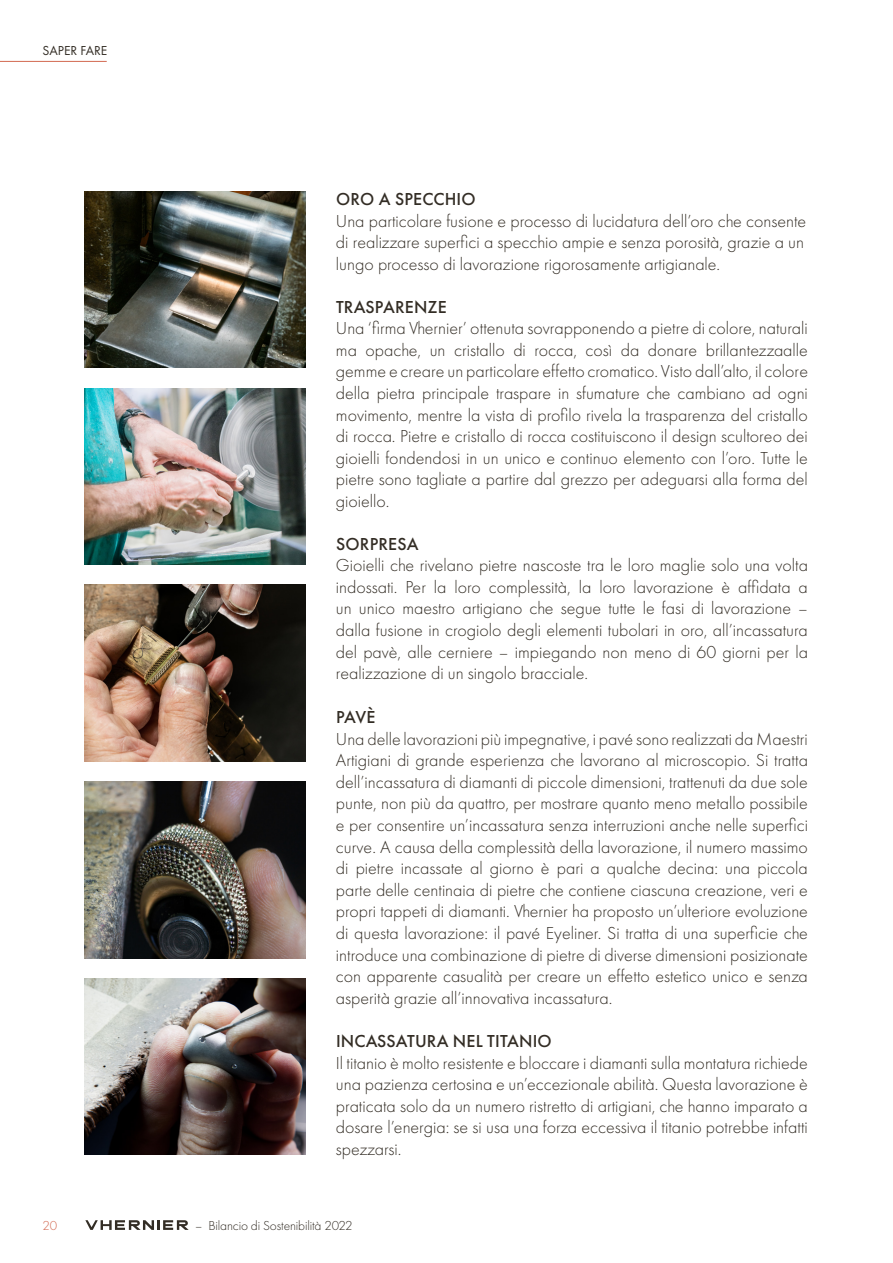
<style>
.page{position:relative;width:893px;height:1263px;background:#fff}
.page>*{position:absolute;margin:0;border:0;box-sizing:border-box;transform-origin:0 0}
.t1{font:300 18px/21.6px "Futura PT";color:#332d25;text-align:justify}
.t2{font:500 18px "Futura PT";letter-spacing:.01em;color:#332d25}
.t3{font:300 13.5px "Futura PT";letter-spacing:-.01em;color:#332d25}
.t4{font:13.5px "Futura PT";color:#332d25}
.t5{font:300 13.5px "Futura PT";color:#d26850}
</style>
<div class="page">
<img style="left:84px;top:388px;width:221px;height:177px">
<img style="left:84px;top:585px;width:221px;height:176px">
<img style="left:84px;top:978px;width:221px;height:177px">
<img style="left:84px;top:782px;width:221px;height:176px">
<img style="left:84px;top:191px;width:221px;height:177px">
<svg style="left:85px;top:1220px;width:104px;height:10px"></svg>
<hr style="left:0;top:61px;width:107px;height:1px;background:#d26850">
<p class="t4" style="left:43px;top:43px;width:66px">SAPER FARE</p>
<p class="t2" style="left:336px;top:188px;width:141px">ORO A SPECCHIO</p>
<p class="t1" style="left:336px;top:210px;width:472px">Una particolare fusione e processo di lucidatura dell’oro che consente</p>
<p class="t1" style="left:336px;top:232px;width:470px">di realizzare superfici a specchio ampie e senza porosità, grazie a un</p>
<p class="t1" style="left:336px;top:253px;width:386px">lungo processo di lavorazione rigorosamente artigianale.</p>
<p class="t2" style="left:336px;top:296px;width:112px">TRASPARENZE</p>
<p class="t1" style="left:336px;top:318px;width:474px">Una ‘firma Vhernier’ ottenuta sovrapponendo a pietre di colore, naturali ma opache, un cristallo di rocca, così da donare brillantezzaalle gemme e creare un particolare effetto cromatico. Visto dall’alto, il colore della pietra principale traspare in sfumature che cambiano ad ogni movimento, mentre la vista di profilo rivela la trasparenza del cristallo di rocca. Pietre e cristallo di rocca costituiscono il design scultoreo dei gioielli fondendosi in un unico e continuo elemento con l’oro. Tutte le pietre sono tagliate a partire dal grezzo per adeguarsi alla forma del gioiello.</p>
<p class="t2" style="left:336px;top:533px;width:84px">SORPRESA</p>
<p class="t1" style="left:336px;top:554px;width:474px">Gioielli che rivelano pietre nascoste tra le loro maglie solo una volta indossati. Per la loro complessità, la loro lavorazione è affidata a un unico maestro artigiano che segue tutte le fasi di lavorazione – dalla fusione in crogiolo degli elementi tubolari in oro, all’incassatura del pavè, alle cerniere – impiegando non meno di 60 giorni per la realizzazione di un singolo bracciale.</p>
<p class="t2" style="left:336px;top:706px;width:41px">PAVÈ</p>
<p class="t1" style="left:336px;top:728px;width:474px">Una delle lavorazioni più impegnative, i pavé sono realizzati da Maestri Artigiani di grande esperienza che lavorano al microscopio. Si tratta dell’incassatura di diamanti di piccole dimensioni, trattenuti da due sole punte, non più da quattro, per mostrare quanto meno metallo possibile e per consentire un’incassatura senza interruzioni anche nelle superfici curve. A causa della complessità della lavorazione, il numero massimo di pietre incassate al giorno è pari a qualche decina: una piccola parte delle centinaia di pietre che contiene ciascuna creazione, veri e propri tappeti di diamanti. Vhernier ha proposto un’ulteriore evoluzione di questa lavorazione: il pavé Eyeliner. Si tratta di una superficie che introduce una combinazione di pietre di diverse dimensioni posizionate con apparente casualità per creare un effetto estetico unico e senza asperità grazie all’innovativa incassatura.</p>
<p class="t2" style="left:336px;top:1030px;width:217px">INCASSATURA NEL TITANIO</p>
<p class="t1" style="left:336px;top:1052px;width:474px">Il titanio è molto resistente e bloccare i diamanti sulla montatura richiede una pazienza certosina e un’eccezionale abilità. Questa lavorazione è praticata solo da un numero ristretto di artigiani, che hanno imparato a dosare l’energia: se si usa una forza eccessiva il titanio potrebbe infatti spezzarsi.</p>
<p class="t5" style="left:43px;top:1218px;width:16px">20</p>
<p class="t3" style="left:195px;top:1218px;width:159px">– Bilancio di Sostenibilità 2022</p>
</div>
